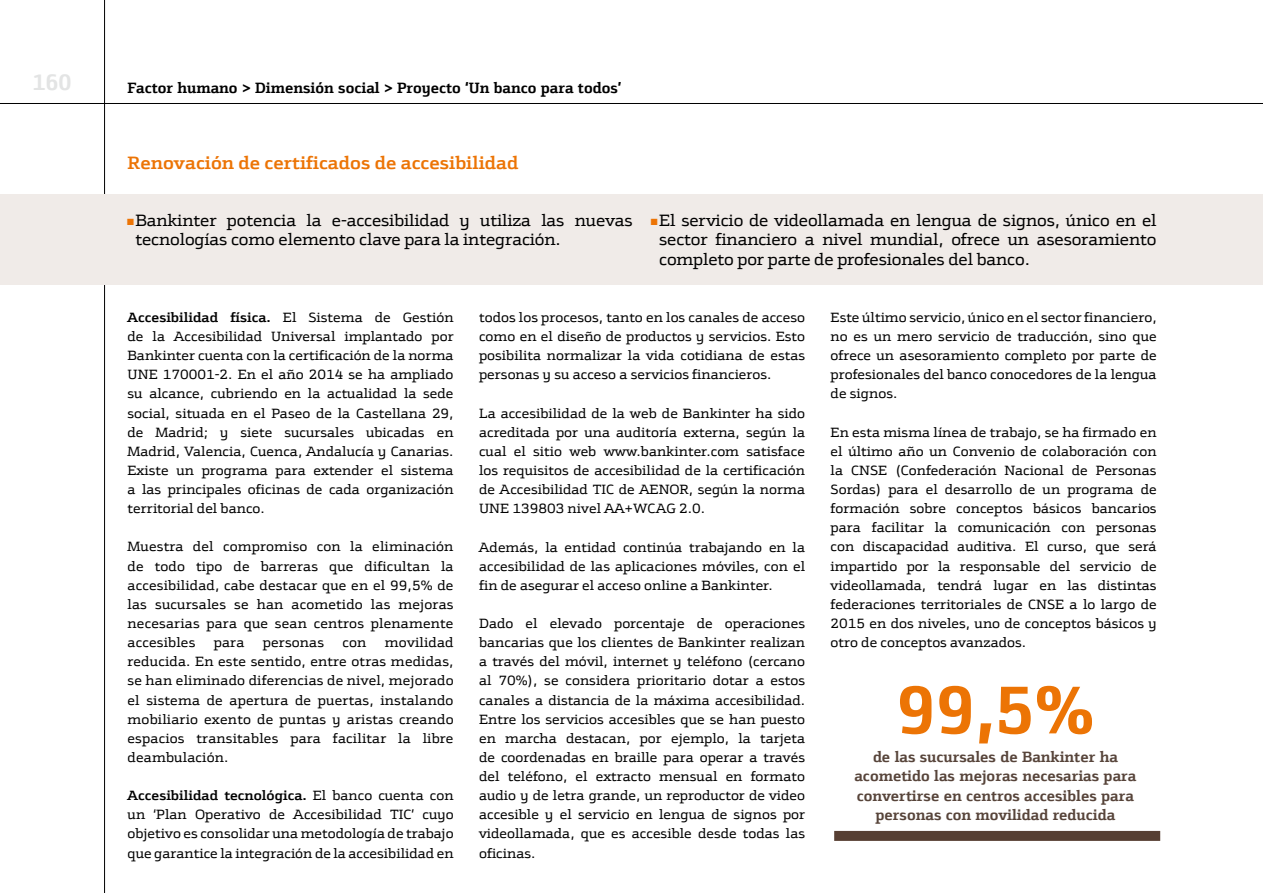
<style>
.page{position:relative;width:1263px;height:893px;background:#fff}
.page>*{position:absolute;margin:0;border:0;box-sizing:border-box;transform-origin:0 0}
.t1{font:700 67.8px "Bankinter Text";color:#ec7405}
.t2{font:700 22.5px "Bankinter Text";color:#e3e4e4}
.t3{font:700 18px "Bankinter";color:#ec7405}
.t4{font:16.5px/19.2px "Bankinter";letter-spacing:-.01em;color:#000}
.t5{font:700 15px/19.5px "Bankinter Text";color:#57443a;text-align:center}
.t6{font:700 15px "Bankinter Text";color:#000}
.t7{font:13.5px/19.2px "Bankinter";color:#000;text-align:justify}
.s1{color:#ec7405}
.s2{font-weight:700}
</style>
<div class="page">
<hr style="left:104px;top:0;width:1px;height:893px;background:#000">
<hr style="left:0;top:103px;width:1263px;height:1px;background:#000">
<div style="left:0;top:195px;width:1263px;height:90px;background:#f0ebe8"></div>
<div style="left:834px;top:831px;width:326px;height:10px;background:#573f33"></div>
<h2 class="t2" style="left:33px;top:68px;width:41px">160</h2>
<p class="t6" style="left:128px;top:79px;width:495px">Factor humano &gt; Dimensión social &gt; Proyecto ‘Un banco para todos’</p>
<h3 class="t3" style="left:128px;top:152px;width:392px">Renovación de certificados de accesibilidad</h3>
<p class="t4" style="left:135px;top:211px;width:499px;text-indent:-8px"><span class="s1">■</span> Bankinter potencia la e-accesibilidad y utiliza las nuevas tecnologías como elemento clave para la integración.</p>
<p class="t4" style="left:659px;top:211px;width:499px;text-align:justify;text-indent:-8px"><span class="s1">■</span> El servicio de videollamada en lengua de signos, único en el sector financiero a nivel mundial, ofrece un asesoramiento completo por parte de profesionales del banco.</p>
<p class="t7" style="left:128px;top:308px;width:327px"><span class="s2">Accesibilidad física.</span> El Sistema de Gestión de la Accesibilidad Universal implantado por Bankinter cuenta con la certificación de la norma UNE 170001-2. En el año 2014 se ha ampliado su alcance, cubriendo en la actualidad la sede social, situada en el Paseo de la Castellana 29, de Madrid; y siete sucursales ubicadas en Madrid, Valencia, Cuenca, Andalucía y Canarias.<br>Existe un programa para extender el sistema a las principales oficinas de cada organización territorial del banco.</p>
<p class="t7" style="left:128px;top:537px;width:328px">Muestra del compromiso con la eliminación de todo tipo de barreras que dificultan la accesibilidad, cabe destacar que en el 99,5% de las sucursales se han acometido las mejoras necesarias para que sean centros plenamente accesibles</p>
<p class="t7" style="left:128px;top:633px;width:328px;text-indent:257px">movilidad reducida. En este sentido, entre otras medidas, se han eliminado diferencias de nivel, mejorado el sistema de apertura de puertas, instalando mobiliario exento de puntas y aristas creando espacios transitables para facilitar la libre deambulación.</p>
<p class="t7" style="left:128px;top:786px;width:328px"><span class="s2">Accesibilidad tecnológica.</span> El banco cuenta con un ‘Plan Operativo de Accesibilidad TIC’ cuyo objetivo es consolidar una metodología de trabajo que garantice la integración de la accesibilidad en</p>
<p class="t7" style="left:214px;top:633px;width:32px">para</p>
<p class="t7" style="left:263px;top:633px;width:63px">personas</p>
<p class="t7" style="left:343px;top:633px;width:26px">con</p>
<p class="t7" style="left:479px;top:308px;width:327px">todos los procesos, tanto en los canales de acceso como en el diseño de productos y servicios. Esto posibilita normalizar la vida cotidiana de estas personas y su acceso a servicios financieros.</p>
<p class="t7" style="left:479px;top:403px;width:327px">La accesibilidad de la web de Bankinter ha sido acreditada por una auditoría externa, según la cual el sitio web www.bankinter.com satisface los requisitos de accesibilidad de la certificación de Accesibilidad TIC de AENOR, según la norma UNE 139803 nivel AA+WCAG 2.0.</p>
<p class="t7" style="left:479px;top:537px;width:327px">Además, la entidad continúa trabajando en la accesibilidad de las aplicaciones móviles, con el fin de asegurar el acceso online a Bankinter.</p>
<p class="t7" style="left:479px;top:614px;width:327px">Dado el elevado porcentaje de operaciones bancarias que los clientes de Bankinter realizan a través del móvil, internet y teléfono (cercano al 70%), se considera prioritario dotar a estos canales a distancia de la máxima accesibilidad.<br>Entre los servicios accesibles que se han puesto en marcha destacan, por ejemplo, la tarjeta de coordenadas en braille para operar a través del teléfono, el extracto mensual en formato audio y de letra grande, un reproductor de video accesible y el servicio en lengua de signos por videollamada, que es accesible desde todas las oficinas.</p>
<p class="t7" style="left:831px;top:308px;width:328px">Este último servicio, único en el sector financiero, no es un mero servicio de traducción, sino que ofrece un asesoramiento completo por parte de profesionales del banco conocedores de la lengua de signos.</p>
<p class="t7" style="left:831px;top:422px;width:327px">En esta misma línea de trabajo, se ha firmado en el último año un Convenio de colaboración con la CNSE (Confederación Nacional de Personas Sordas) para el desarrollo de un programa de formación sobre conceptos básicos bancarios para facilitar la comunicación con personas con discapacidad auditiva. El curso, que será impartido por la responsable del servicio de videollamada, tendrá lugar en las distintas federaciones territoriales de CNSE a lo largo de 2015 en dos niveles, uno de conceptos básicos y otro de conceptos avanzados.</p>
<h1 class="t1" style="left:896px;top:668px;width:199px">99,5%</h1>
<p class="t5" style="left:854px;top:747px;width:283px">de las sucursales de Bankinter ha acometido las mejoras necesarias para convertirse en centros accesibles para personas con movilidad reducida</p>
</div>
